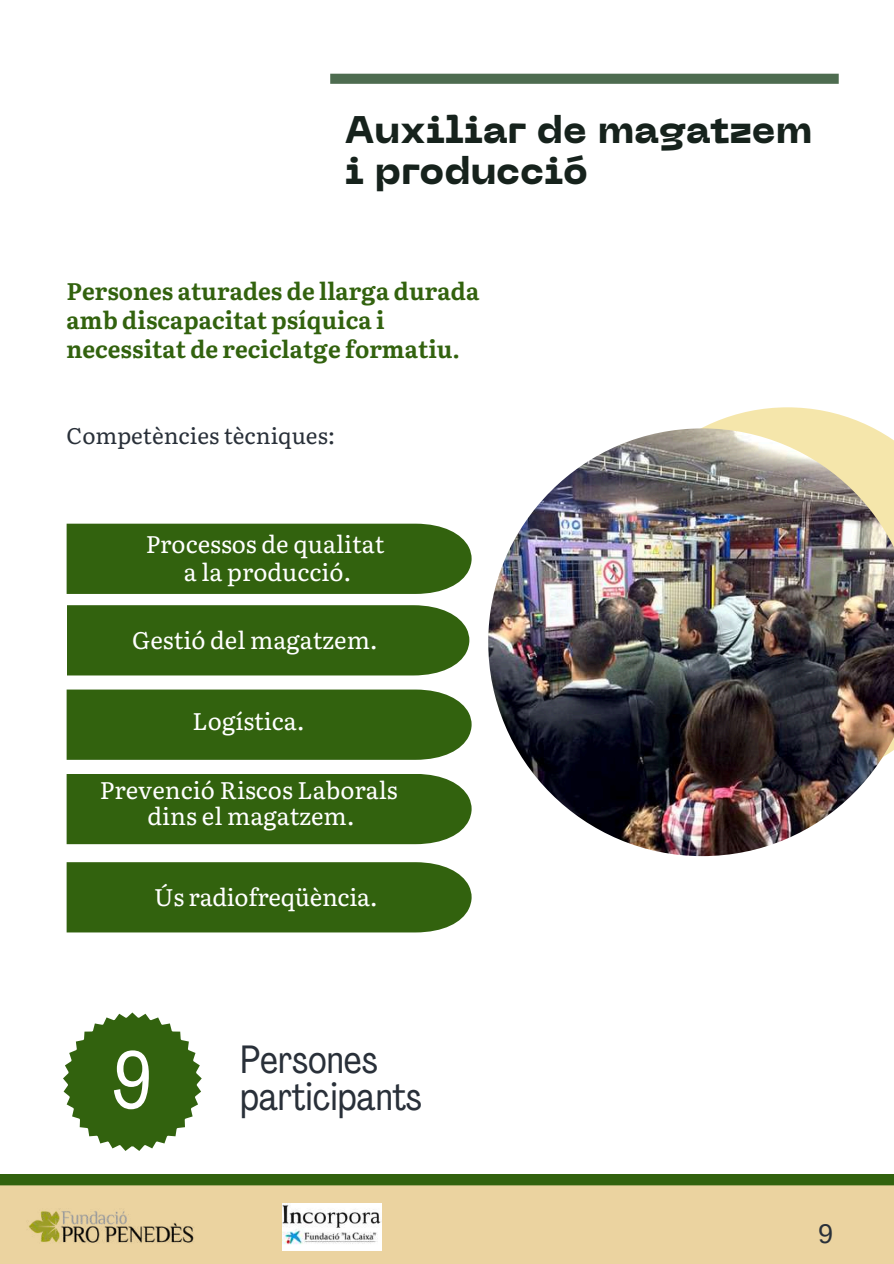
<style>
.page{position:relative;width:894px;height:1264px;background:#fff}
.page>*{position:absolute;margin:0;border:0;box-sizing:border-box;transform-origin:0 0}
.t1{font:39px/37.2px "Agrandir Tight";color:#293039}
.t2{font:800 38.25px/41.7px "PP Neue Machina";color:#16221c}
.t3{font:27px "Arimo";color:#293039}
.t4{font:24px/28.2px "Literata";color:#fff;text-align:center}
.t5{font:700 24px/29.2px "Literata";color:#32620e}
.t6{font:22.5px "Literata";color:#293039}
.s1{font-size:79.35px;color:#fff}
</style>
<div class="page">
<svg style="left:63px;top:1012px;width:138px;height:138px"></svg>
<div style="left:330px;top:74px;width:508px;height:10px;background:#4e6c50"></div>
<div style="left:67px;top:523px;width:404px;height:71px;background:#32620e"></div>
<div style="left:67px;top:605px;width:402px;height:70px;background:#32620e"></div>
<div style="left:67px;top:689px;width:404px;height:70px;background:#32620e"></div>
<div style="left:67px;top:774px;width:404px;height:70px;background:#32620e"></div>
<div style="left:67px;top:862px;width:404px;height:70px;background:#32620e"></div>
<svg style="left:0;top:1174px;width:893px;height:89px"></svg>
<img style="left:27px;top:1208px;width:167px;height:36px">
<svg style="left:702px;top:407px;width:171px;height:21px;fill:#f5e6ab"></svg>
<img style="left:488px;top:428px;width:405px;height:428px">
<img style="left:282px;top:1203px;width:99px;height:25px">
<img style="left:282px;top:1228px;width:99px;height:21px">
<h2 class="t2" style="left:345px;top:112px;width:469px">Auxiliar de magatzem i producció</h2>
<p class="t5" style="left:67px;top:275px;width:414px">Persones aturades de llarga durada amb discapacitat psíquica i necessitat de reciclatge formatiu.</p>
<p class="t6" style="left:67px;top:417px;width:270px">Competències tècniques:</p>
<p class="t4" style="left:146px;top:528px;width:240px">Processos de qualitat a la producció.</p>
<p class="t4" style="left:132px;top:624px;width:247px">Gestió del magatzem.</p>
<p class="t4" style="left:192px;top:706px;width:114px">Logística.</p>
<p class="t4" style="left:100px;top:776px;width:299px;line-height:25.8px">Prevenció Riscos Laborals dins el magatzem.</p>
<p class="t4" style="left:154px;top:881px;width:225px">Ús radiofreqüència.</p>
<h1 class="t1" style="left:240px;top:1044px;width:183px;text-indent:-128px"><span class="s1">9</span> Persones participants</h1>
<p class="t3" style="left:818px;top:1217px;width:17px">9</p>
</div>
